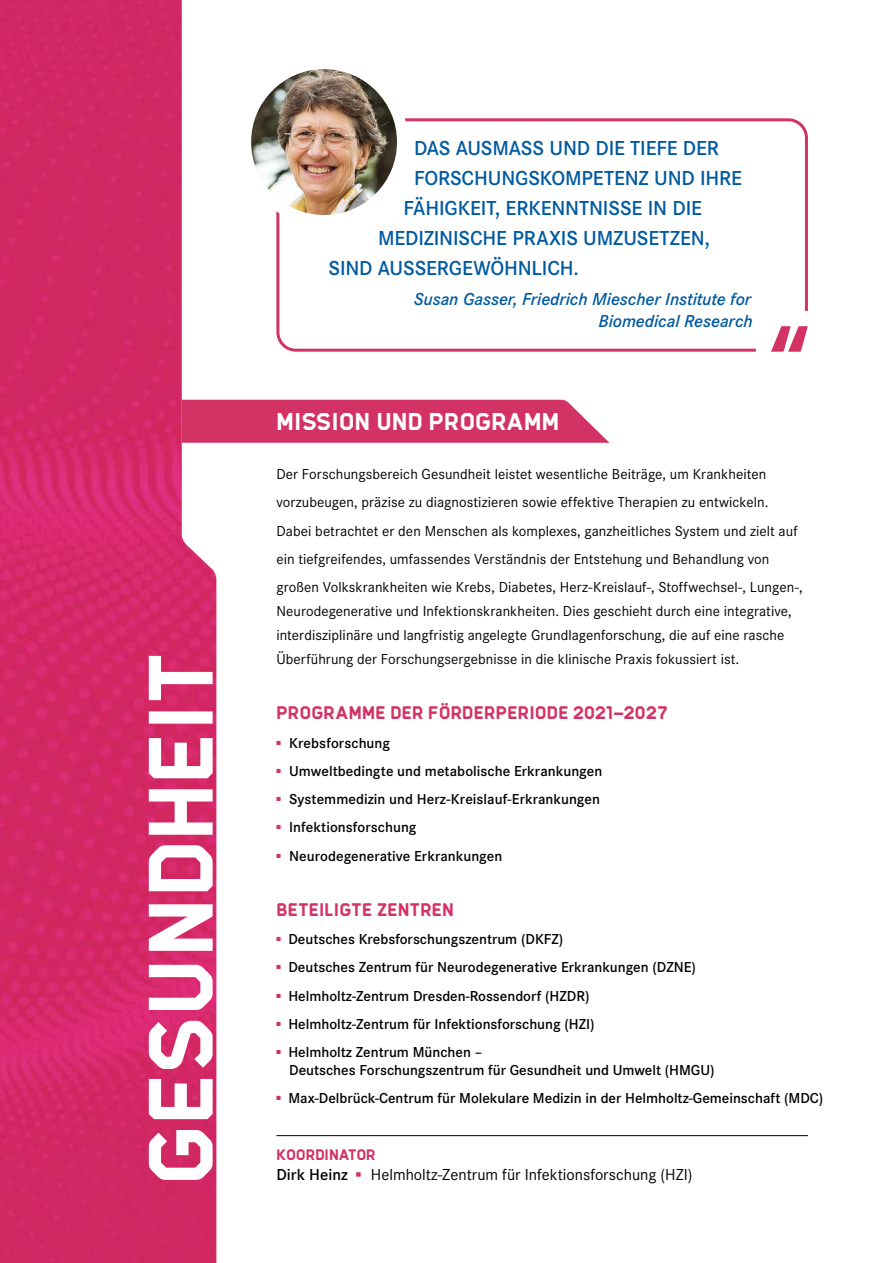
<style>
.page{position:relative;width:893px;height:1263px;background:#fff}
.page>*{position:absolute;margin:0;border:0;box-sizing:border-box;transform-origin:0 0}
.t1{font:700 24px "Hermann";color:#fff}
.t2{font:600 21px "Corporate S";letter-spacing:-.01em;color:#005aa0}
.t3{font:italic 600 18px/21.6px "Corporate S";letter-spacing:-.005em;color:#005aa0;text-align:right}
.t4{font:700 18px "Hermann";letter-spacing:.005em;color:#d23264}
.t5{font:16.5px "Corporate S";color:#000}
.t6{font:15px/28.2px "Corporate S";letter-spacing:.005em;color:#000}
.t7{font:600 15px/18px "Corporate S";color:#000}
.t8{font:700 15px "Hermann";letter-spacing:-.005em;color:#d23264}
.s1{font-family:"Hermann";font-weight:700;color:#d23264}
.s2{font-weight:600}
</style>
<div class="page">
<img style="left:0;top:0;width:182px;height:1263px">
<svg style="left:182px;top:399px;width:222px;height:864px"></svg>
<hr style="left:276px;top:1135px;width:532px;height:1px;background:#000">
<svg style="left:149px;top:656px;width:64px;height:524px"></svg>
<svg style="left:182px;top:400px;width:427px;height:43px;background:#d43d6c"></svg>
<svg style="left:405px;top:118px;width:403px;height:193px"></svg>
<svg style="left:276px;top:184px;width:483px;height:168px"></svg>
<svg style="left:771px;top:326px;width:37px;height:26px"></svg>
<img style="left:245px;top:64px;width:158px;height:157px;border-radius:79px">
<div style="left:240px;top:58px;width:168px;height:168px;border:11px solid #fff;border-radius:50%"></div>
<h2 class="t2" style="left:414px;top:134px;width:306px">DAS AUSMASS UND DIE TIEFE DER</h2>
<h2 class="t2" style="left:414px;top:164px;width:330px">FORSCHUNGSKOMPETENZ UND IHRE</h2>
<h2 class="t2" style="left:403px;top:194px;width:300px">FÄHIGKEIT, ERKENNTNISSE IN DIE</h2>
<h2 class="t2" style="left:378px;top:224px;width:334px">MEDIZINISCHE PRAXIS UMZUSETZEN,</h2>
<h2 class="t2" style="left:328px;top:254px;width:252px">SIND AUSSERGEWÖHNLICH.</h2>
<p class="t3" style="left:414px;top:288px;width:340px">Susan Gasser, Friedrich Miescher Institute for<br>Biomedical Research</p>
<h1 class="t1" style="left:276px;top:408px;width:285px">MISSION UND PROGRAMM</h1>
<p class="t6" style="left:276px;top:459px;width:528px">Der Forschungsbereich Gesundheit leistet wesentliche Beiträge, um Krankheiten vorzubeugen, präzise zu diagnostizieren sowie effektive Therapien zu entwickeln.<br>Dabei betrachtet er den Menschen als komplexes, ganzheitliches System und zielt auf ein tiefgreifendes, umfassendes Verständnis der Entstehung und Behandlung von großen Volkskrankheiten wie Krebs, Diabetes, Herz-Kreislauf-, Stoffwechsel-, Lungen-,</p>
<p class="t6" style="left:276px;top:598px;width:517px;line-height:24px">Neurodegenerative und Infektionskrankheiten. Dies geschieht durch eine integrative, interdisziplinäre und langfristig angelegte Grundlagenforschung, die auf eine rasche<br>Überführung der Forschungsergebnisse in die klinische Praxis fokussiert ist.</p>
<p class="t4" style="left:276px;top:703px;width:393px">PROGRAMME DER FÖRDERPERIODE 2021–2027</p>
<p class="t7" style="left:276px;top:733px;width:115px"><span class="s1">•</span> Krebsforschung</p>
<p class="t7" style="left:276px;top:761px;width:327px"><span class="s1">•</span> Umweltbedingte und metabolische Erkrankungen</p>
<p class="t7" style="left:276px;top:789px;width:325px"><span class="s1">•</span> Systemmedizin und Herz-Kreislauf-Erkrankungen</p>
<p class="t7" style="left:276px;top:818px;width:142px"><span class="s1">•</span> Infektionsforschung</p>
<p class="t7" style="left:276px;top:846px;width:227px"><span class="s1">•</span> Neurodegenerative Erkrankungen</p>
<p class="t4" style="left:276px;top:899px;width:179px">BETEILIGTE ZENTREN</p>
<p class="t7" style="left:276px;top:930px;width:288px"><span class="s1">•</span> Deutsches Krebsforschungszentrum (DKFZ)</p>
<p class="t7" style="left:276px;top:958px;width:421px"><span class="s1">•</span> Deutsches Zentrum für Neurodegenerative Erkrankungen (DZNE)</p>
<p class="t7" style="left:276px;top:986px;width:315px"><span class="s1">•</span> Helmholtz-Zentrum Dresden-Rossendorf (HZDR)</p>
<p class="t7" style="left:276px;top:1014px;width:320px"><span class="s1">•</span> Helmholtz-Zentrum für Infektionsforschung (HZI)</p>
<p class="t7" style="left:289px;top:1042px;width:427px;text-indent:-13px"><span class="s1">•</span> Helmholtz Zentrum München –<br>Deutsches Forschungszentrum für Gesundheit und Umwelt (HMGU)</p>
<p class="t7" style="left:276px;top:1089px;width:548px"><span class="s1">•</span> Max-Delbrück-Centrum für Molekulare Medizin in der Helmholtz-Gemeinschaft (MDC)</p>
<p class="t8" style="left:276px;top:1146px;width:101px">KOORDINATOR</p>
<p class="t5" style="left:276px;top:1163px;width:418px"><span class="s2">Dirk Heinz</span> <span class="s1">•</span> Helmholtz-Zentrum für Infektionsforschung (HZI)</p>
</div>
